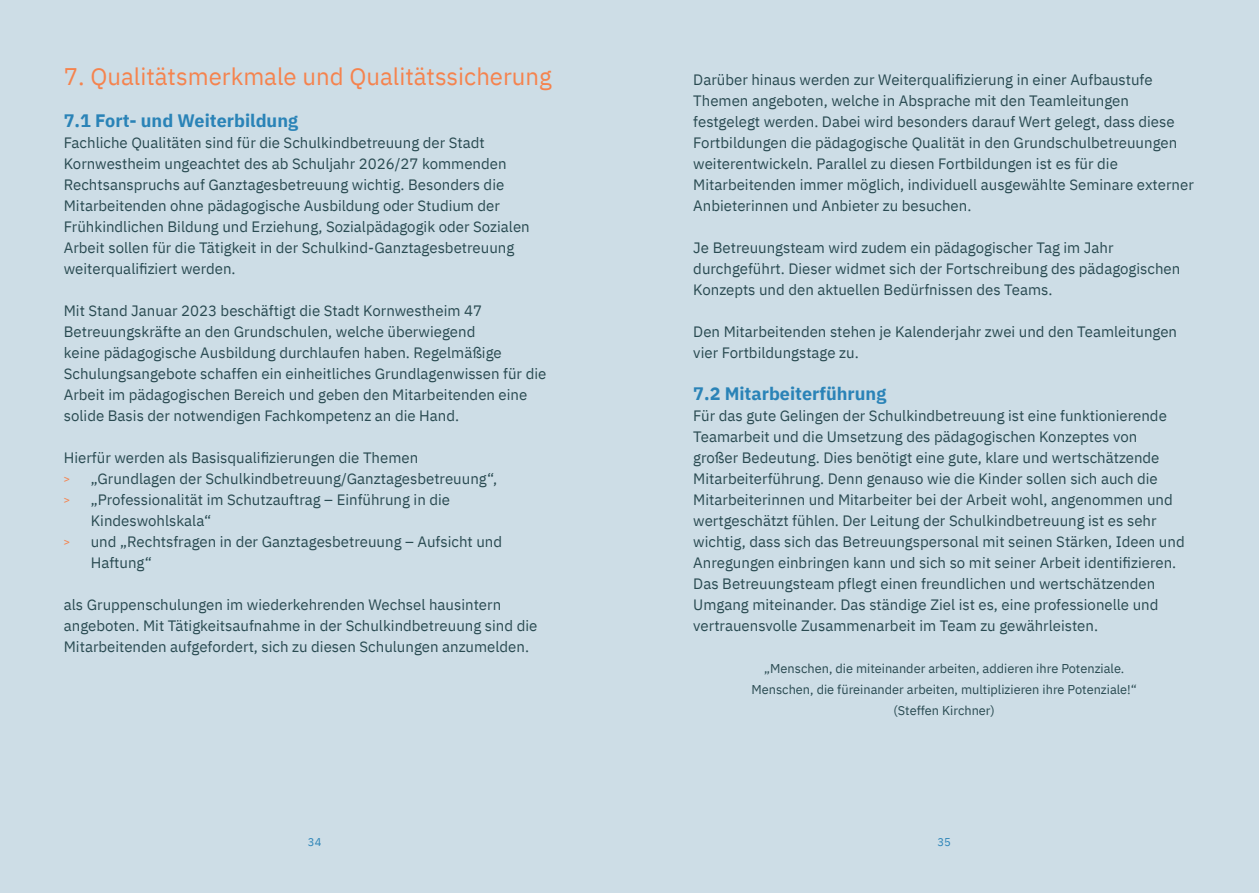
<style>
.page{position:relative;width:1259px;height:893px;background:#fff}
.page>*{position:absolute;margin:0;border:0;box-sizing:border-box;transform-origin:0 0}
.Überschrift_M{font:24px "IBM Plex Sans";color:#f5834e}
.Überschrift_S{font:700 18px "IBM Plex Sans";color:#2a83b7}
.Fließtext_M{font:15px/21px "IBM Plex Sans";color:#294a51}
.Fließtext_S{font:12.75px "IBM Plex Sans";color:#294a51}
.t1{font:11.25px "IBM Plex Sans";color:#2a83b7}
.s1{font-family:"Arial";font-size:10.5px;color:#f5834e}
</style>
<div class="page">
<div style="left:629px;top:0;width:630px;height:893px;background:#cddde6"></div>
<div style="left:0;top:0;width:629px;height:893px;background:#cddde6"></div>
<p class="Überschrift_M" style="left:64px;top:58px;width:489px">7. Qualitätsmerkmale und Qualitätssicherung</p>
<p class="Überschrift_S" style="left:64px;top:106px;width:236px">7.1 Fort- und Weiterbildung</p>
<p class="Fließtext_M" style="left:64px;top:131px;width:467px">Fachliche Qualitäten sind für die Schulkindbetreuung der Stadt Kornwestheim ungeachtet des ab Schuljahr 2026/27 kommenden Rechtsanspruchs auf Ganztagesbetreuung wichtig. Besonders die Mitarbeitenden ohne pädagogische Ausbildung oder Studium der Frühkindlichen Bildung und Erziehung, Sozialpädagogik oder Sozialen Arbeit sollen für die Tätigkeit in der Schulkind-Ganztagesbetreuung weiterqualifiziert werden.</p>
<p class="Fließtext_M" style="left:64px;top:299px;width:484px">Mit Stand Januar 2023 beschäftigt die Stadt Kornwestheim 47<br>Betreuungskräfte an den Grundschulen, welche überwiegend<br>keine pädagogische Ausbildung durchlaufen haben. Regelmäßige Schulungsangebote schaffen ein einheitliches Grundlagenwissen für die Arbeit im pädagogischen Bereich und geben den Mitarbeitenden eine solide Basis der notwendigen Fachkompetenz an die Hand.</p>
<p class="Fließtext_M" style="left:64px;top:446px;width:356px">Hierfür werden als Basisqualifizierungen die Themen</p>
<p class="Fließtext_M" style="left:64px;top:467px;width:435px"><span class="s1">&gt;</span> „Grundlagen der Schulkindbetreuung/Ganztagesbetreuung“,</p>
<p class="Fließtext_M" style="left:91px;top:488px;width:361px;text-indent:-27px"><span class="s1">&gt;</span> „Professionalität im Schutzauftrag – Einführung in die<br>Kindeswohlskala“</p>
<p class="Fließtext_M" style="left:91px;top:530px;width:413px;text-indent:-27px"><span class="s1">&gt;</span> und „Rechtsfragen in der Ganztagesbetreuung – Aufsicht und<br>Haftung“</p>
<p class="Fließtext_M" style="left:64px;top:593px;width:475px">als Gruppenschulungen im wiederkehrenden Wechsel hausintern angeboten. Mit Tätigkeitsaufnahme in der Schulkindbetreuung sind die<br>Mitarbeitenden aufgefordert, sich zu diesen Schulungen anzumelden.</p>
<p class="Fließtext_M" style="left:693px;top:68px;width:502px">Darüber hinaus werden zur Weiterqualifizierung in einer Aufbaustufe Themen angeboten, welche in Absprache mit den Teamleitungen festgelegt werden. Dabei wird besonders darauf Wert gelegt, dass diese Fortbildungen die pädagogische Qualität in den Grundschulbetreuungen weiterentwickeln. Parallel zu diesen Fortbildungen ist es für die Mitarbeitenden immer möglich, individuell ausgewählte Seminare externer Anbieterinnen und Anbieter zu besuchen.</p>
<p class="Fließtext_M" style="left:693px;top:236px;width:488px">Je Betreuungsteam wird zudem ein pädagogischer Tag im Jahr durchgeführt. Dieser widmet sich der Fortschreibung des pädagogischen<br>Konzepts und den aktuellen Bedürfnissen des Teams.</p>
<p class="Fließtext_M" style="left:693px;top:320px;width:485px">Den Mitarbeitenden stehen je Kalenderjahr zwei und den Teamleitungen vier Fortbildungstage zu.</p>
<p class="Überschrift_S" style="left:693px;top:379px;width:194px">7.2 Mitarbeiterführung</p>
<p class="Fließtext_M" style="left:693px;top:404px;width:493px">Für das gute Gelingen der Schulkindbetreuung ist eine funktionierende Teamarbeit und die Umsetzung des pädagogischen Konzeptes von großer Bedeutung. Dies benötigt eine gute, klare und wertschätzende Mitarbeiterführung. Denn genauso wie die Kinder sollen sich auch die Mitarbeiterinnen und Mitarbeiter bei der Arbeit wohl, angenommen und wertgeschätzt fühlen. Der Leitung der Schulkindbetreuung ist es sehr wichtig, dass sich das Betreuungspersonal mit seinen Stärken, Ideen und Anregungen einbringen kann und sich so mit seiner Arbeit identifizieren.<br>Das Betreuungsteam pflegt einen freundlichen und wertschätzenden Umgang miteinander. Das ständige Ziel ist es, eine professionelle und vertrauensvolle Zusammenarbeit im Team zu gewährleisten.</p>
<p class="Fließtext_S" style="left:764px;top:659px;width:361px">„Menschen, die miteinander arbeiten, addieren ihre Potenziale.</p>
<p class="Fließtext_S" style="left:751px;top:680px;width:387px">Menschen, die füreinander arbeiten, multiplizieren ihre Potenziale!“</p>
<p class="Fließtext_S" style="left:893px;top:701px;width:103px">(Steffen Kirchner)</p>
<p class="t1" style="left:308px;top:834px;width:15px">34</p>
<p class="t1" style="left:937px;top:834px;width:15px">35</p>
</div>
